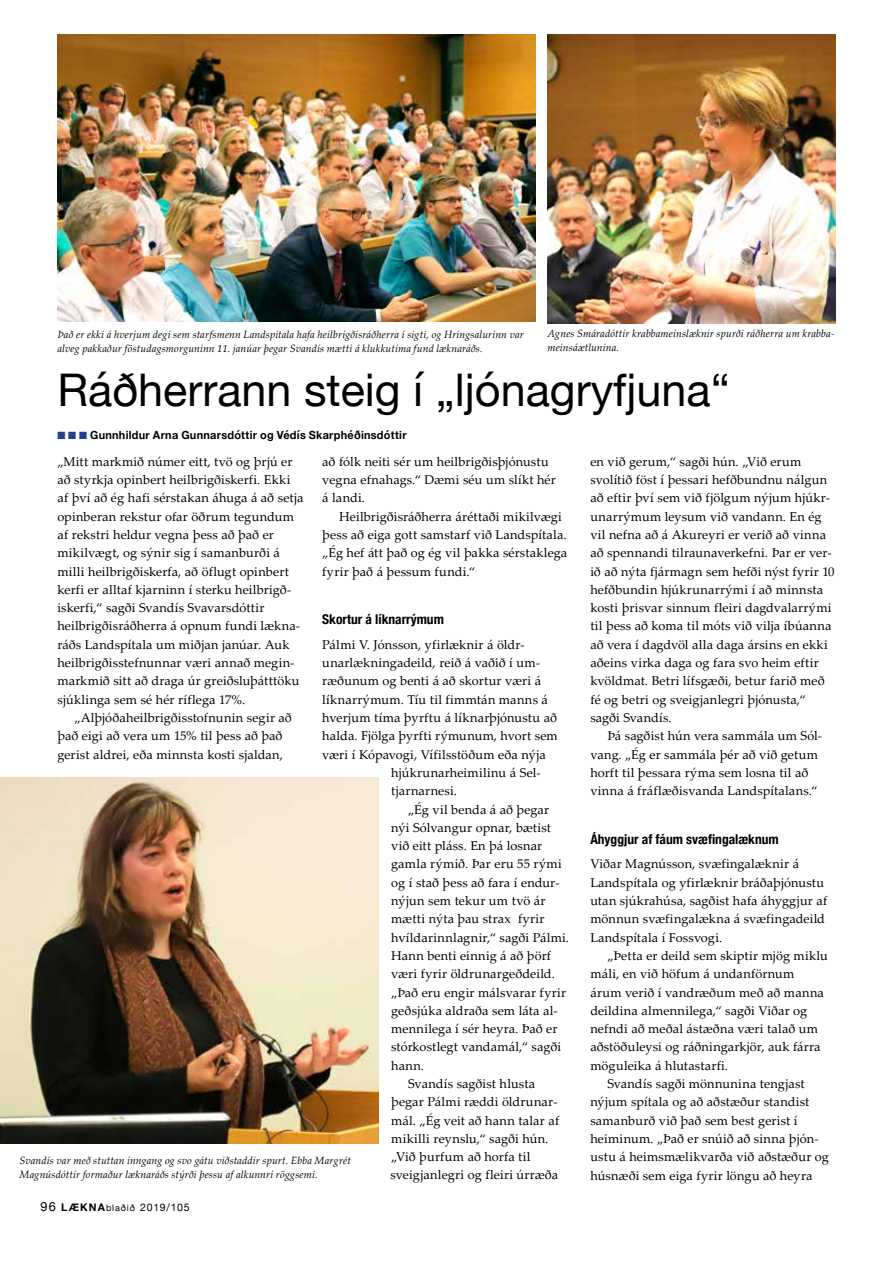
<style>
.page{position:relative;width:893px;height:1263px;background:#fff}
.page>*{position:absolute;margin:0;border:0;box-sizing:border-box;transform-origin:0 0}
.t1{font:45px "Helvetica Neue";color:#000}
.t2{font:700 condensed 13.5px "Helvetica Neue";color:#000}
.t3{font:12.75px/18.3px "Palatino Linotype";letter-spacing:.01em;color:#000}
.t4{font:700 11.25px "Helvetica Neue";letter-spacing:.025em;color:#000}
.t5{font:italic 10.5px/13.5px "Palatino Linotype";letter-spacing:.01em;color:#000}
.t6{font:10.5px "Helvetica Neue";letter-spacing:.07em;color:#000}
.s1{color:#25408f}
.s2{font-size:12.75px}
.s3{font-weight:700}
.s4{font-size:9px}
</style>
<div class="page">
<img style="left:548px;top:34px;width:288px;height:289px">
<img style="left:0;top:777px;width:378px;height:367px">
<img style="left:57px;top:34px;width:478px;height:288px">
<p class="t5" style="left:57px;top:328px;width:468px">Það er ekki á hverjum degi sem starfsmenn Landspítala hafa heilbrigðisráðherra í sigti, og Hringsalurinn var alveg pakkaður föstudagsmorguninn 11. janúar þegar Svandís mætti á klukkutíma fund læknaráðs.</p>
<p class="t5" style="left:547px;top:326px;width:289px">Agnes Smáradóttir krabbameinslæknir spurði ráðherra um krabba&shy;meinsáætlunina.</p>
<h1 class="t1" style="left:57px;top:358px;width:674px">Ráðherrann steig í „ljónagryfjuna“</h1>
<p class="t4" style="left:57px;top:426px;width:351px"><span class="s1">■</span> <span class="s1">■</span> <span class="s1">■</span> Gunnhildur Arna Gunnarsdóttir og Védís Skarphéðinsdóttir</p>
<p class="t3" style="left:322px;top:452px;width:235px">að fólk neiti sér um heilbrigðisþjónustu vegna efnahags.“ Dæmi séu um slíkt hér á landi.</p>
<p class="t3" style="left:322px;top:507px;width:246px;text-indent:17px">Heilbrigðisráðherra áréttaði mikilvægi þess að eiga gott samstarf við Landspítala. „Ég hef átt það og ég vil þakka sérstaklega fyrir það á þessum fundi.“</p>
<p class="t2" style="left:322px;top:608px;width:123px">Skortur á líknarrýmum</p>
<p class="t3" style="left:322px;top:635px;width:204px">Pálmi V. Jónsson, yfirlæknir á öldr-</p>
<p class="t3" style="left:322px;top:653px;width:219px">unarlækningadeild, reið á vaðið í um-</p>
<p class="t3" style="left:322px;top:671px;width:220px">ræðunum og benti á að skortur væri á</p>
<p class="t3" style="left:322px;top:690px;width:227px">líknarrýmum. Tíu til fimmtán manns á</p>
<p class="t3" style="left:322px;top:708px;width:236px">hverjum tíma þyrftu á líknarþjónustu að</p>
<p class="t3" style="left:322px;top:726px;width:237px">halda. Fjölga þyrfti rýmunum, hvort sem</p>
<p class="t3" style="left:322px;top:745px;width:225px">væri í Kópavogi, Vífilsstöðum eða nýja</p>
<p class="t3" style="left:391px;top:763px;width:151px">hjúkrunarheimilinu á Sel-</p>
<p class="t3" style="left:391px;top:781px;width:67px">tjarnarnesi.</p>
<p class="t3" style="left:408px;top:799px;width:143px">„Ég vil benda á að þegar</p>
<p class="t3" style="left:391px;top:818px;width:161px">nýi Sólvangur opnar, bætist</p>
<p class="t3" style="left:391px;top:836px;width:153px">við eitt pláss. En þá losnar</p>
<p class="t3" style="left:391px;top:854px;width:172px">gamla rýmið. Þar eru 55 rými</p>
<p class="t3" style="left:391px;top:873px;width:170px">og í stað þess að fara í endur-</p>
<p class="t3" style="left:391px;top:891px;width:156px">nýjun sem tekur um tvö ár</p>
<p class="t3" style="left:391px;top:909px;width:155px">mætti nýta þau strax fyrir</p>
<p class="t3" style="left:391px;top:928px;width:179px">hvíldarinnlagnir,“ sagði Pálmi.</p>
<p class="t3" style="left:391px;top:946px;width:161px">Hann benti einnig á að þörf</p>
<p class="t3" style="left:391px;top:964px;width:165px">væri fyrir öldrunargeðdeild.</p>
<p class="t3" style="left:391px;top:982px;width:176px">„Það eru engir málsvarar fyrir</p>
<p class="t3" style="left:391px;top:1001px;width:168px">geðsjúka aldraða sem láta al-</p>
<p class="t3" style="left:391px;top:1019px;width:168px">mennilega í sér heyra. Það er</p>
<p class="t3" style="left:391px;top:1037px;width:172px">stórkostlegt vandamál,“ sagði</p>
<p class="t3" style="left:391px;top:1056px;width:34px">hann.</p>
<p class="t3" style="left:408px;top:1074px;width:128px">Svandís sagðist hlusta</p>
<p class="t3" style="left:391px;top:1092px;width:168px">þegar Pálmi ræddi öldrunar-</p>
<p class="t3" style="left:391px;top:1110px;width:170px">mál. „Ég veit að hann talar af</p>
<p class="t3" style="left:391px;top:1129px;width:159px">mikilli reynslu,“ sagði hún.</p>
<p class="t3" style="left:391px;top:1147px;width:141px">„Við þurfum að horfa til</p>
<p class="t3" style="left:390px;top:1165px;width:169px">sveigjanlegri og fleiri úrræða</p>
<p class="t3" style="left:57px;top:452px;width:248px">„Mitt markmið númer eitt, tvö og þrjú er að styrkja opinbert heilbrigðiskerfi. Ekki af því að ég hafi sérstakan áhuga á að setja opinberan rekstur ofar öðrum tegundum af rekstri heldur vegna þess að það er mikilvægt, og sýnir sig í samanburði á milli heilbrigðiskerfa, að öflugt opinbert kerfi er alltaf kjarninn í sterku heilbrigð&shy;iskerfi,“ sagði Svandís Svavarsdóttir heilbrigðisráðherra á opnum fundi lækna&shy;ráðs Landspítala um miðjan janúar. Auk heilbrigðisstefnunnar væri annað megin&shy;markmið sitt að draga úr greiðsluþátttöku sjúklinga sem sé hér ríflega 17%.</p>
<p class="t3" style="left:57px;top:708px;width:236px;text-indent:17px">„Alþjóðaheilbrigðisstofnunin segir að það eigi að vera um 15% til þess að það gerist aldrei, eða minnsta kosti sjaldan,</p>
<p class="t5" style="left:20px;top:1154px;width:333px">Svandís var með stuttan inngang og svo gátu viðstaddir spurt. Ebba Margrét<br>Magnúsdóttir formaður læknaráðs stýrði þessu af alkunnri röggsemi.</p>
<p class="t6" style="left:40px;top:1200px;width:151px"><span class="s2">96</span> <span class="s3">LÆKNA</span><span class="s4">blaðið</span> 2019/105</p>
<p class="t3" style="left:590px;top:452px;width:246px">en við gerum,“ sagði hún. „Við erum svolítið föst í þessari hefðbundnu nálgun að eftir því sem við fjölgum nýjum hjúkr&shy;unarrýmum leysum við vandann. En ég vil nefna að á Akureyri er verið að vinna að spennandi tilraunaverkefni. Þar er ver&shy;ið að nýta fjármagn sem hefði nýst fyrir 10 hefðbundin hjúkrunarrými í að minnsta kosti þrisvar sinnum fleiri dagdvalarrými til þess að koma til móts við vilja íbúanna að vera í dagdvöl alla daga ársins en ekki aðeins virka daga og fara svo heim eftir kvöldmat. Betri lífsgæði, betur farið með fé og betri og sveigjanlegri þjónusta,“ sagði Svandís.</p>
<p class="t3" style="left:590px;top:726px;width:233px;text-indent:17px">Þá sagðist hún vera sammála um Sól&shy;vang. „Ég er sammála þér að við getum horft til þessara rýma sem losna til að vinna á fráflæðisvanda Landspítalans.“</p>
<p class="t2" style="left:590px;top:828px;width:190px">Áhyggjur af fáum svæfingalæknum</p>
<p class="t3" style="left:590px;top:854px;width:239px">Viðar Magnússon, svæfingalæknir á Landspítala og yfirlæknir bráðaþjónustu utan sjúkrahúsa, sagðist hafa áhyggjur af mönnun svæfingalækna á svæfingadeild Landspítala í Fossvogi.</p>
<p class="t3" style="left:607px;top:946px;width:222px">„Þetta er deild sem skiptir mjög miklu</p>
<p class="t3" style="left:590px;top:964px;width:206px">máli, en við höfum á undanförnum</p>
<p class="t3" style="left:590px;top:982px;width:235px">árum verið í vandræðum með að manna</p>
<p class="t3" style="left:590px;top:1001px;width:218px">deildina almennilega,“ sagði Viðar og</p>
<p class="t3" style="left:590px;top:1019px;width:229px">nefndi að meðal ástæðna væri talað um</p>
<p class="t3" style="left:590px;top:1037px;width:232px">aðstöðuleysi og ráðningarkjör, auk fárra</p>
<p class="t3" style="left:590px;top:1056px;width:139px">möguleika á hlutastarfi.</p>
<p class="t3" style="left:607px;top:1074px;width:199px">Svandís sagði mönnunina tengjast</p>
<p class="t3" style="left:590px;top:1092px;width:220px">nýjum spítala og að aðstæður standist</p>
<p class="t3" style="left:590px;top:1111px;width:209px">samanburð við það sem best gerist í</p>
<p class="t3" style="left:590px;top:1129px;width:230px">heiminum. „Það er snúið að sinna þjón-</p>
<p class="t3" style="left:590px;top:1147px;width:240px">ustu á heimsmælikvarða við aðstæður og</p>
<p class="t3" style="left:590px;top:1165px;width:224px">húsnæði sem eiga fyrir löngu að heyra</p>
</div>
